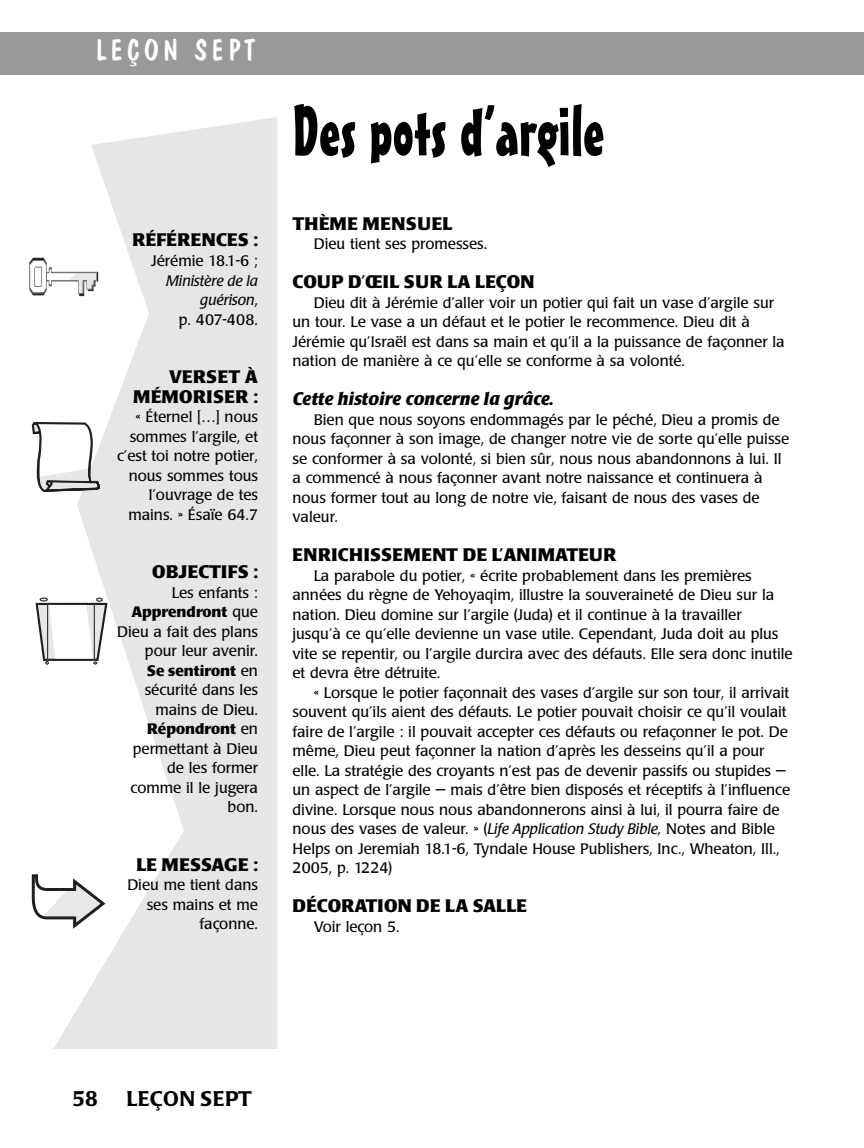
<style>
.page{position:relative;width:864px;height:1148px;background:#fff}
.page>*{position:absolute;margin:0;border:0;box-sizing:border-box;transform-origin:0 0}
.t1{font:69px "Mister Earl BT";color:#000}
.t2{font:30px "Dom Casual";letter-spacing:.1em;color:#fff}
.t3{font:500 21px "Poppl Laudatio";letter-spacing:.01em;color:#000}
.t4{font:700 18px/19.5px "Poppl Laudatio";letter-spacing:.02em;color:#000;text-align:right}
.t5{font:italic 700 18px "Poppl Laudatio";color:#000}
.t6{font:700 18px "Poppl Laudatio";color:#000}
.t7{font:700 18px "Poppl Laudatio";letter-spacing:.04em;color:#000}
.t8{font:15px/19.5px "Poppl Laudatio";color:#000}
.t9{font:italic 15px/19.5px "Poppl Laudatio";color:#000;text-align:right}
.s1{font-style:normal}
.s2{font-weight:700}
.s3{font-style:italic}
</style>
<div class="page">
<svg style="left:54px;top:117px;width:224px;height:931px;fill:#e6e6e6"></svg>
<div style="left:0;top:32px;width:864px;height:42px;background:#999"></div>
<svg style="left:29px;top:258px;width:69px;height:38px"></svg>
<svg style="left:32px;top:422px;width:68px;height:70px"></svg>
<svg style="left:35px;top:597px;width:73px;height:67px"></svg>
<hr style="left:47px;top:603px;width:1px;height:57px;background:#231f20">
<hr style="left:94px;top:604px;width:1px;height:55px;background:#231f20">
<svg style="left:32px;top:874px;width:73px;height:54px"></svg>
<h2 class="t2" style="left:95px;top:39px;width:162px">LEÇON SEPT</h2>
<p class="t4" style="left:132px;top:232px;width:127px">RÉFÉRENCES :</p>
<p class="t8" style="left:151px;top:252px;width:108px">Jérémie 18.1-6 ;</p>
<p class="t9" style="left:166px;top:272px;width:93px">Ministère de la guérison<span class="s1">,<br>p. 407-408.</span></p>
<p class="t4" style="left:133px;top:369px;width:126px">VERSET À<br>MÉMORISER :</p>
<p class="t8" style="left:117px;top:408px;width:143px;text-align:right">« Éternel […] nous sommes l’argile, et c’est toi notre potier, nous sommes tous l’ouvrage de tes mains. » Ésaïe 64.7</p>
<p class="t4" style="left:152px;top:564px;width:107px">OBJECTIFS :</p>
<p class="t8" style="left:117px;top:584px;width:142px;text-align:right">Les enfants :<br><span class="s2">Apprendront</span> que<br>Dieu a fait des plans pour leur avenir.<br><span class="s2">Se sentiront</span> en sécurité dans les mains de Dieu.<br><span class="s2">Répondront</span> en permettant à Dieu de les former comme il le jugera bon.</p>
<p class="t4" style="left:136px;top:856px;width:123px">LE MESSAGE :</p>
<p class="t8" style="left:127px;top:876px;width:132px;text-align:right">Dieu me tient dans ses mains et me façonne.</p>
<h1 class="t1" style="left:292px;top:106px;width:314px">Des pots d’argile</h1>
<p class="t7" style="left:292px;top:216px;width:162px">THÈME MENSUEL</p>
<p class="t8" style="left:314px;top:236px;width:175px">Dieu tient ses promesses.</p>
<p class="t4" style="left:292px;top:274px;width:243px">COUP D’ŒIL SUR LA LEÇON</p>
<p class="t8" style="left:293px;top:294px;width:494px;text-indent:21px">Dieu dit à Jérémie d’aller voir un potier qui fait un vase d’argile sur un tour. Le vase a un défaut et le potier le recommence. Dieu dit à Jérémie qu’Israël est dans sa main et qu’il a la puissance de façonner la nation de manière à ce qu’elle se conforme à sa volonté.</p>
<p class="t5" style="left:292px;top:392px;width:262px">Cette histoire concerne la grâce.</p>
<p class="t8" style="left:293px;top:411px;width:498px;text-indent:21px">Bien que nous soyons endommagés par le péché, Dieu a promis de nous façonner à son image, de changer notre vie de sorte qu’elle puisse se conformer à sa volonté, si bien sûr, nous nous abandonnons à lui. Il a commencé à nous façonner avant notre naissance et continuera à nous former tout au long de notre vie, faisant de nous des vases de valeur.</p>
<p class="t4" style="left:292px;top:547px;width:326px">ENRICHISSEMENT DE L’ANIMATEUR</p>
<p class="t8" style="left:293px;top:567px;width:502px;text-indent:21px">La parabole du potier, « écrite probablement dans les premières années du règne de Yehoyaqim, illustre la souveraineté de Dieu sur la nation. Dieu domine sur l’argile (Juda) et il continue à la travailler jusqu’à ce qu’elle devienne un vase utile. Cependant, Juda doit au plus vite se repentir, ou l’argile durcira avec des défauts. Elle sera donc inutile et devra être détruite.</p>
<p class="t8" style="left:293px;top:684px;width:499px;text-indent:21px">« Lorsque le potier façonnait des vases d’argile sur son tour, il arrivait souvent qu’ils aient des défauts. Le potier pouvait choisir ce qu’il voulait faire de l’argile : il pouvait accepter ces défauts ou refaçonner le pot. De même, Dieu peut façonner la nation d’après les desseins qu’il a pour elle. La stratégie des croyants n’est pas de devenir passifs ou stupides — un aspect de l’argile — mais d’être bien disposés et réceptifs à l’influence divine. Lorsque nous nous abandonnerons ainsi à lui, il pourra faire de nous des vases de valeur. » (<span class="s3">Life Application Study Bible,</span> Notes and Bible Helps on Jeremiah 18.1-6, Tyndale House Publishers, Inc., Wheaton, Ill., 2005, p. 1224)</p>
<p class="t6" style="left:292px;top:899px;width:236px">DÉCORATION DE LA SALLE</p>
<p class="t8" style="left:314px;top:918px;width:87px">Voir leçon 5.</p>
<h3 class="t3" style="left:73px;top:1090px;width:27px">58</h3>
<h3 class="t3" style="left:127px;top:1090px;width:127px">LEÇON SEPT</h3>
</div>
